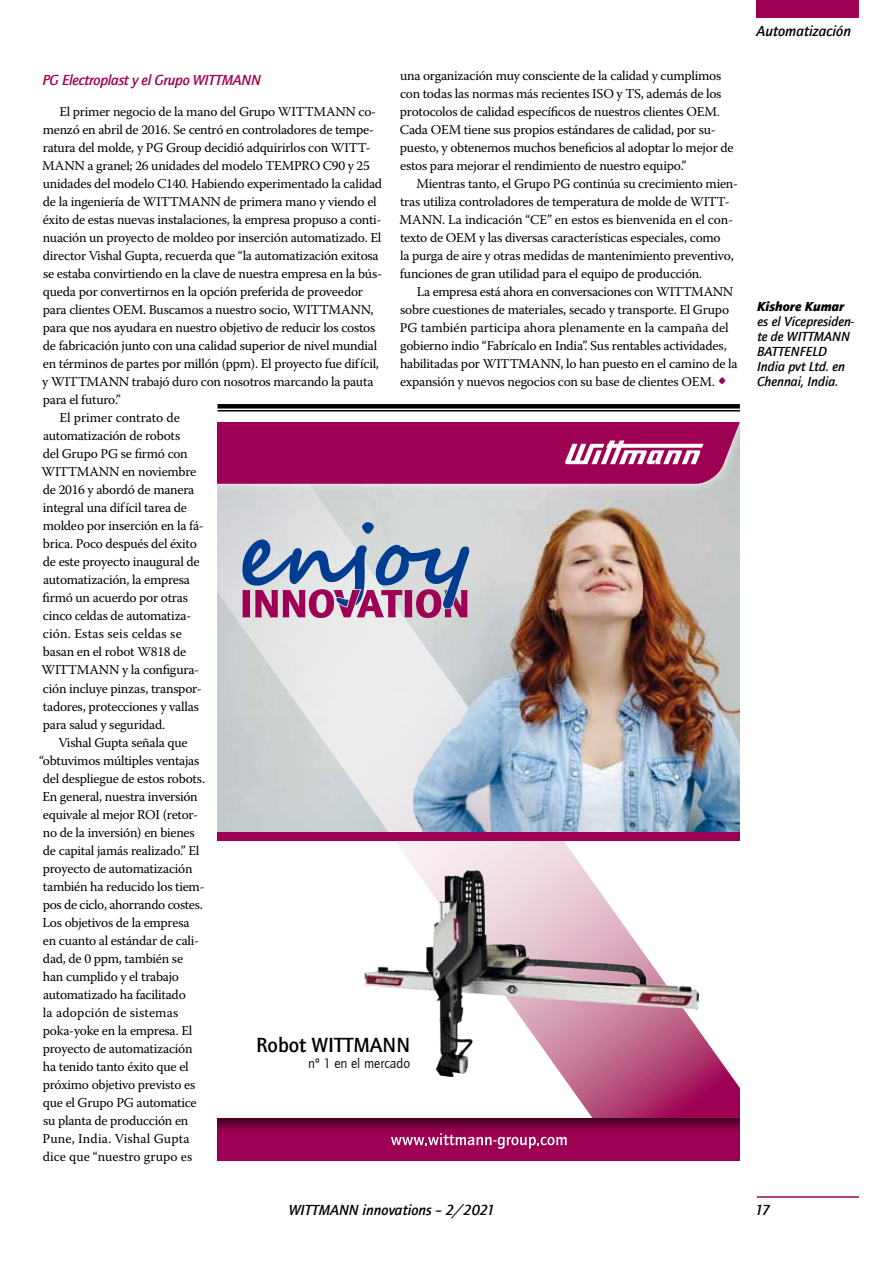
<style>
.page{position:relative;width:893px;height:1263px;background:#fff}
.page>*{position:absolute;margin:0;border:0;box-sizing:border-box;transform-origin:0 0}
.t1{font:500 21px "Quay Sans ITC Com";color:#000}
.t2{font:italic 500 15px "Quay Sans ITC Com";color:#000}
.t3{font:italic 500 15px "Quay Sans ITC Com";letter-spacing:-.02em;color:#9e0054}
.t4{font:14.1px "Quay Sans ITC Com";color:#000}
.t5{font:13.5px/18px "Warnock Pro";letter-spacing:-.02em;color:#000}
.t6{font:italic 500 13.5px/15px "Quay Sans ITC Com";color:#000}
.t7{font:13.5px "Warnock Pro";letter-spacing:.01em;color:#000}
.t8{font:13.5px "Warnock Pro";color:#000}
.t9{font:13.5px "Warnock Pro";letter-spacing:.015em;color:#000}
.t10{font:italic 900 13.5px "Quay Sans ITC Com";color:#000}
.s1{font-size:24px;color:#9e0054}
</style>
<div class="page">
<div style="left:757px;top:0;width:102px;height:18px;background:#9e0054"></div>
<hr style="left:757px;top:1196px;width:102px;height:2px;background:#9e0054">
<div style="left:217px;top:404px;width:523px;height:5px;background:#000"></div>
<hr style="left:217px;top:410px;width:523px;height:1px;background:#000">
<svg style="left:217px;top:494px;width:523px;height:624px"></svg>
<img style="left:395px;top:494px;width:345px;height:338px">
<div style="left:217px;top:832px;width:523px;height:9px;background:#9e0054"></div>
<div style="left:217px;top:1118px;width:523px;height:43px;background:#000;opacity:.75"></div>
<svg style="left:391px;top:1133px;width:176px;height:16px;background:#b53d7d"></svg>
<div style="left:217px;top:422px;width:523px;height:72px;background:#fff;opacity:.75"></div>
<img style="left:349px;top:841px;width:365px;height:273px">
<svg style="left:242px;top:522px;width:227px;height:96px;background:#a399b7"></svg>
<svg style="left:217px;top:422px;width:523px;height:62px;background:#a41360"></svg>
<p class="t5" style="left:400px;top:66px;width:335px">una organización muy consciente de la calidad y cumplimos con todas las normas más recientes ISO y TS, además de los protocolos de calidad específicos de nuestros clientes OEM.<br>Cada OEM tiene sus propios estándares de calidad, por su&shy;puesto, y obtenemos muchos beneficios al adoptar lo mejor de estos para mejorar el rendimiento de nuestro equipo.”</p>
<p class="t5" style="left:399px;top:174px;width:340px;text-indent:17px">Mientras tanto, el Grupo PG continúa su crecimiento mien&shy;tras utiliza controladores de temperatura de molde de WITT-MANN. La indicación “CE” en estos es bienvenida en el con&shy;texto de OEM y las diversas características especiales, como<br>la purga de aire y otras medidas de mantenimiento preventivo, funciones de gran utilidad para el equipo de producción.</p>
<p class="t5" style="left:400px;top:282px;width:339px;text-indent:17px">La empresa está ahora en conversaciones con WITTMANN sobre cuestiones de materiales, secado y transporte. El Grupo PG también participa ahora plenamente en la campaña del gobierno indio “Fabrícalo en India”. Sus rentables actividades, habilitadas por WITTMANN, lo han puesto en el camino de la expansión y nuevos negocios con su base de clientes OEM. <span class="s1">•</span></p>
<p class="t3" style="left:43px;top:71px;width:220px">PG Electroplast y el Grupo WITTMANN</p>
<p class="t5" style="left:59px;top:102px;width:318px">El primer negocio de la mano del Grupo WITTMANN co-</p>
<p class="t5" style="left:43px;top:120px;width:333px">menzó en abril de 2016. Se centró en controladores de tempe-</p>
<p class="t5" style="left:43px;top:138px;width:329px">ratura del molde, y PG Group decidió adquirirlos con WITT-</p>
<p class="t5" style="left:42px;top:156px;width:329px">MANN a granel; 26 unidades del modelo TEMPRO C90 y 25</p>
<p class="t5" style="left:43px;top:174px;width:341px">unidades del modelo C140. Habiendo experimentado la calidad</p>
<p class="t5" style="left:43px;top:192px;width:335px">de la ingeniería de WITTMANN de primera mano y viendo el</p>
<p class="t5" style="left:43px;top:210px;width:340px">éxito de estas nuevas instalaciones, la empresa propuso a conti-</p>
<p class="t5" style="left:43px;top:228px;width:340px">nuación un proyecto de moldeo por inserción automatizado. El</p>
<p class="t5" style="left:43px;top:246px;width:337px">director Vishal Gupta, recuerda que “la automatización exitosa</p>
<p class="t5" style="left:43px;top:264px;width:340px">se estaba convirtiendo en la clave de nuestra empresa en la bús-</p>
<p class="t5" style="left:43px;top:282px;width:322px">queda por convertirnos en la opción preferida de proveedor</p>
<p class="t5" style="left:43px;top:300px;width:332px">para clientes OEM. Buscamos a nuestro socio, WITTMANN,</p>
<p class="t5" style="left:43px;top:318px;width:334px">para que nos ayudara en nuestro objetivo de reducir los costos</p>
<p class="t5" style="left:43px;top:336px;width:336px">de fabricación junto con una calidad superior de nivel mundial</p>
<p class="t5" style="left:43px;top:354px;width:338px">en términos de partes por millón (ppm). El proyecto fue difícil,</p>
<p class="t5" style="left:42px;top:372px;width:333px">y WITTMANN trabajó duro con nosotros marcando la pauta</p>
<p class="t5" style="left:43px;top:390px;width:80px">para el futuro.”</p>
<p class="t8" style="left:59px;top:410px;width:122px">El primer contrato de</p>
<p class="t5" style="left:43px;top:426px;width:139px">automatización de robots</p>
<p class="t5" style="left:43px;top:444px;width:146px">del Grupo PG se firmó con</p>
<p class="t5" style="left:41px;top:463px;width:156px">WITTMANN en noviembre</p>
<p class="t5" style="left:43px;top:481px;width:153px">de 2016 y abordó de manera</p>
<p class="t5" style="left:43px;top:499px;width:146px">integral una difícil tarea de</p>
<p class="t5" style="left:43px;top:517px;width:163px">moldeo por inserción en la fá-</p>
<p class="t5" style="left:43px;top:535px;width:155px">brica. Poco después del éxito</p>
<p class="t5" style="left:43px;top:553px;width:158px">de este proyecto inaugural de</p>
<p class="t5" style="left:43px;top:571px;width:148px">automatización, la empresa</p>
<p class="t5" style="left:43px;top:589px;width:147px">firmó un acuerdo por otras</p>
<p class="t5" style="left:43px;top:607px;width:150px">cinco celdas de automatiza-</p>
<p class="t9" style="left:43px;top:626px;width:140px">ción. Estas seis celdas se</p>
<p class="t5" style="left:43px;top:643px;width:145px">basan en el robot W818 de</p>
<p class="t5" style="left:41px;top:661px;width:159px">WITTMANN y la configura-</p>
<p class="t5" style="left:43px;top:679px;width:160px">ción incluye pinzas, transpor-</p>
<p class="t5" style="left:43px;top:697px;width:158px">tadores, protecciones y vallas</p>
<p class="t5" style="left:43px;top:715px;width:124px">para salud y seguridad.</p>
<p class="t5" style="left:58px;top:733px;width:131px">Vishal Gupta señala que</p>
<p class="t5" style="left:39px;top:751px;width:162px">“obtuvimos múltiples ventajas</p>
<p class="t5" style="left:43px;top:769px;width:164px">del despliegue de estos robots.</p>
<p class="t5" style="left:42px;top:787px;width:157px">En general, nuestra inversión</p>
<p class="t5" style="left:43px;top:805px;width:157px">equivale al mejor ROI (retor-</p>
<p class="t5" style="left:43px;top:823px;width:153px">no de la inversión) en bienes</p>
<p class="t5" style="left:43px;top:841px;width:158px">de capital jamás realizado.” El</p>
<p class="t5" style="left:43px;top:859px;width:151px">proyecto de automatización</p>
<p class="t5" style="left:43px;top:877px;width:163px">también ha reducido los tiem-</p>
<p class="t5" style="left:43px;top:895px;width:162px">pos de ciclo, ahorrando costes.</p>
<p class="t5" style="left:43px;top:913px;width:148px">Los objetivos de la empresa</p>
<p class="t5" style="left:43px;top:931px;width:158px">en cuanto al estándar de cali-</p>
<p class="t5" style="left:43px;top:949px;width:142px">dad, de 0 ppm, también se</p>
<p class="t5" style="left:43px;top:967px;width:138px">han cumplido y el trabajo</p>
<p class="t5" style="left:43px;top:985px;width:144px">automatizado ha facilitado</p>
<p class="t7" style="left:43px;top:1004px;width:137px">la adopción de sistemas</p>
<p class="t5" style="left:43px;top:1021px;width:151px">poka-yoke en la empresa. El</p>
<p class="t5" style="left:43px;top:1039px;width:151px">proyecto de automatización</p>
<p class="t5" style="left:43px;top:1057px;width:147px">ha tenido tanto éxito que el</p>
<p class="t5" style="left:43px;top:1075px;width:154px">próximo objetivo previsto es</p>
<p class="t5" style="left:43px;top:1093px;width:155px">que el Grupo PG automatice</p>
<p class="t5" style="left:43px;top:1111px;width:147px">su planta de producción en</p>
<p class="t7" style="left:43px;top:1130px;width:149px">Pune, India. Vishal Gupta</p>
<p class="t8" style="left:43px;top:1148px;width:151px">dice que “nuestro grupo es</p>
<h1 class="t1" style="left:256px;top:1032px;width:155px">Robot WITTMANN</h1>
<p class="t4" style="left:308px;top:1055px;width:103px">nº 1 en el mercado</p>
<p class="t2" style="left:757px;top:22px;width:96px">Automatización</p>
<p class="t10" style="left:757px;top:297px;width:88px">Kishore Kumar</p>
<p class="t6" style="left:757px;top:313px;width:98px">es el Vicepresiden&shy;te de WITTMANN<br>BATTENFELD<br>India pvt Ltd. en<br>Chennai, India.</p>
<p class="t2" style="left:289px;top:1201px;width:208px">WITTMANN innovations – 2/2021</p>
<p class="t2" style="left:755px;top:1201px;width:16px">17</p>
</div>
